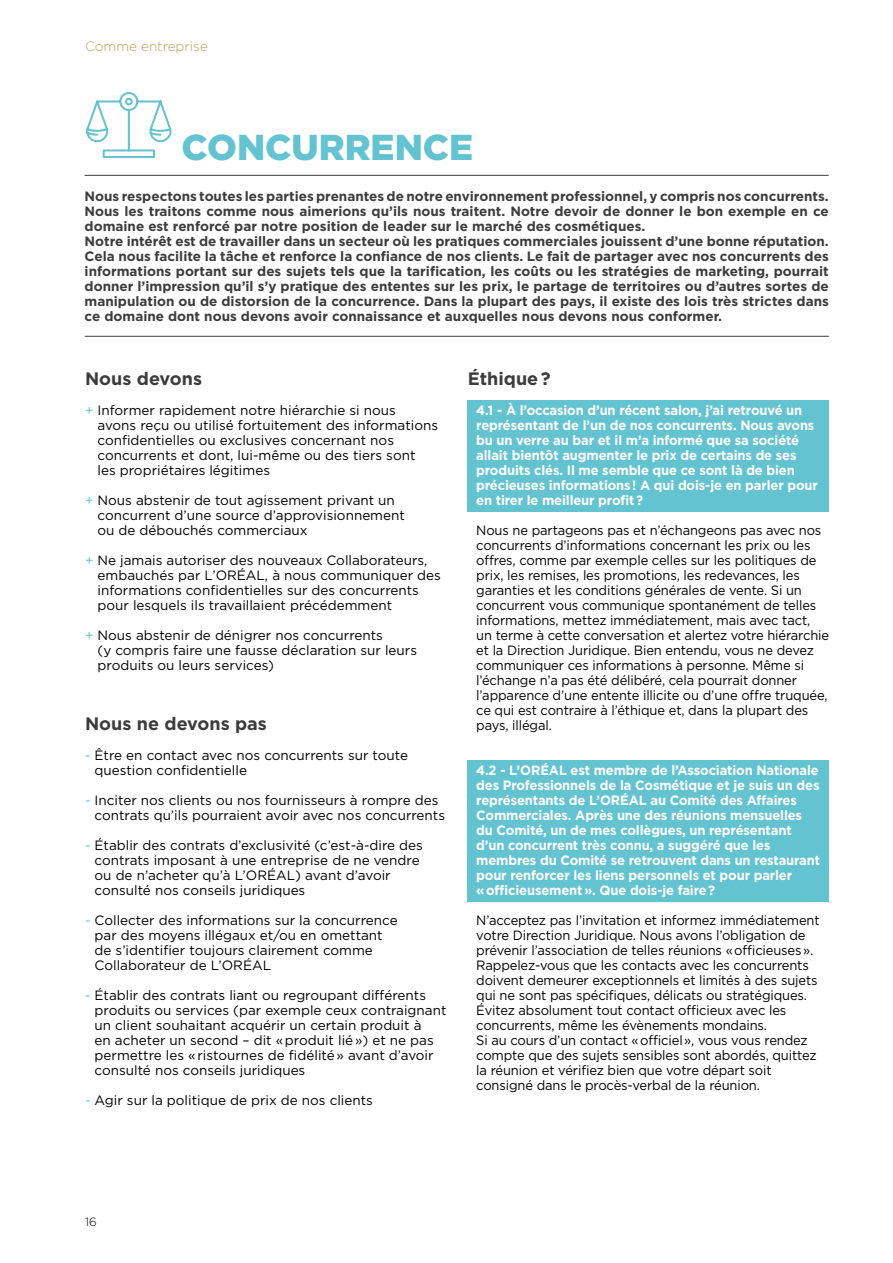
<style>
.page{position:relative;width:893px;height:1263px;background:#fff}
.page>*{position:absolute;margin:0;border:0;box-sizing:border-box;transform-origin:0 0}
.t1{font:900 36px "Gotham";color:#63c3d1}
.t2{font:700 18px "Gotham";color:#3c3c3b}
.t3{font:13.5px/15px "Gotham";letter-spacing:-.01em;color:#000}
.t4{font:13.5px/15px "Gotham";letter-spacing:-.01em;color:#000;scale:.96 1}
.t5{font:700 13.5px/15px "Gotham";color:#3c3c3b}
.t6{font:700 13.5px/15px "Gotham";letter-spacing:-.01em;color:#fff;scale:.96 1}
.t7{font:300 13.5px "Gotham";color:#be9f56}
.t8{font:300 12px "Gotham";color:#000}
.s1{color:#63c3d1}
</style>
<div class="page">
<div style="left:468px;top:400px;width:361px;height:112px;background:#63c3d1"></div>
<div style="left:468px;top:760px;width:361px;height:141px;background:#63c3d1"></div>
<hr style="left:85px;top:336px;width:744px;height:1px;background:#3c3c3b">
<hr style="left:85px;top:175px;width:744px;height:1px;background:#3c3c3b">
<svg style="left:86px;top:92px;width:86px;height:66px"></svg>
<p class="t7" style="left:85px;top:38px;width:124px">Comme entreprise</p>
<h1 class="t1" style="left:182px;top:122px;width:293px">CONCURRENCE</h1>
<p class="t5" style="left:85px;top:189px;width:746px">Nous respectons toutes les parties prenantes de notre environnement professionnel, y compris nos concurrents.<br>Nous les traitons comme nous aimerions qu’ils nous traitent. Notre devoir de donner le bon exemple en ce domaine est renforcé par notre position de leader sur le marché des cosmétiques.<br>Notre intérêt est de travailler dans un secteur où les pratiques commerciales jouissent d’une bonne réputation.<br>Cela nous facilite la tâche et renforce la confiance de nos clients. Le fait de partager avec nos concurrents des informations portant sur des sujets tels que la tarification, les coûts ou les stratégies de marketing, pourrait donner l’impression qu’il s’y pratique des ententes sur les prix, le partage de territoires ou d’autres sortes de manipulation ou de distorsion de la concurrence. Dans la plupart des pays, il existe des lois très strictes dans ce domaine dont nous devons avoir connaissance et auxquelles nous devons nous conformer.</p>
<h2 class="t2" style="left:85px;top:367px;width:119px">Nous devons</h2>
<p class="t3" style="left:98px;top:402px;width:342px;text-indent:-12px"><span class="s1">+</span> Informer rapidement notre hiérarchie si nous avons reçu ou utilisé fortuitement des informations confidentielles ou exclusives concernant nos concurrents et dont, lui-même ou des tiers sont<br>les propriétaires légitimes</p>
<p class="t3" style="left:98px;top:492px;width:309px;text-indent:-12px"><span class="s1">+</span> Nous abstenir de tout agissement privant un concurrent d’une source d’approvisionnement ou de débouchés commerciaux</p>
<p class="t3" style="left:98px;top:552px;width:345px;text-indent:-12px"><span class="s1">+</span> Ne jamais autoriser des nouveaux Collaborateurs, embauchés par L’ORÉAL, à nous communiquer des informations confidentielles sur des concurrents pour lesquels ils travaillaient précédemment</p>
<p class="t3" style="left:98px;top:627px;width:321px;text-indent:-12px"><span class="s1">+</span> Nous abstenir de dénigrer nos concurrents<br>(y compris faire une fausse déclaration sur leurs produits ou leurs services)</p>
<h2 class="t2" style="left:85px;top:712px;width:183px">Nous ne devons pas</h2>
<p class="t3" style="left:95px;top:747px;width:315px;text-indent:-10px"><span class="s1">-</span> Être en contact avec nos concurrents sur toute question confidentielle</p>
<p class="t3" style="left:95px;top:792px;width:352px;text-indent:-10px"><span class="s1">-</span> Inciter nos clients ou nos fournisseurs à rompre des contrats qu’ils pourraient avoir avec nos concurrents</p>
<p class="t3" style="left:95px;top:837px;width:330px;text-indent:-10px"><span class="s1">-</span> Établir des contrats d’exclusivité (c’est-à-dire des contrats imposant à une entreprise de ne vendre ou de n’acheter qu’à L’ORÉAL) avant d’avoir consulté nos conseils juridiques</p>
<p class="t3" style="left:95px;top:912px;width:305px;text-indent:-10px"><span class="s1">-</span> Collecter des informations sur la concurrence par des moyens illégaux et/ou en omettant de s’identifier toujours clairement comme Collaborateur de L’ORÉAL</p>
<p class="t3" style="left:95px;top:987px;width:353px;text-indent:-10px"><span class="s1">-</span> Établir des contrats liant ou regroupant différents produits ou services (par exemple ceux contraignant un client souhaitant acquérir un certain produit à<br>en acheter un second – dit « produit lié ») et ne pas permettre les « ristournes de fidélité » avant d’avoir consulté nos conseils juridiques</p>
<p class="t3" style="left:85px;top:1092px;width:289px"><span class="s1">-</span> Agir sur la politique de prix de nos clients</p>
<h2 class="t2" style="left:468px;top:367px;width:84px">Éthique ?</h2>
<p class="t6" style="left:476px;top:403px;width:357px">4.1 - À l’occasion d’un récent salon, j’ai retrouvé un représentant de l’un de nos concurrents. Nous avons bu un verre au bar et il m’a informé que sa société allait bientôt augmenter le prix de certains de ses produits clés. Il me semble que ce sont là de bien précieuses informations ! A qui dois-je en parler pour en tirer le meilleur profit ?</p>
<p class="t4" style="left:476px;top:522px;width:369px">Nous ne partageons pas et n’échangeons pas avec nos concurrents d’informations concernant les prix ou les offres, comme par exemple celles sur les politiques de prix, les remises, les promotions, les redevances, les garanties et les conditions générales de vente. Si un concurrent vous communique spontanément de telles informations, mettez immédiatement, mais avec tact, un terme à cette conversation et alertez votre hiérarchie et la Direction Juridique. Bien entendu, vous ne devez communiquer ces informations à personne. Même si l’échange n’a pas été délibéré, cela pourrait donner l’apparence d’une entente illicite ou d’une offre truquée, ce qui est contraire à l’éthique et, dans la plupart des pays, illégal.</p>
<p class="t6" style="left:476px;top:763px;width:360px">4.2 - L’ORÉAL est membre de l’Association Nationale des Professionnels de la Cosmétique et je suis un des représentants de L’ORÉAL au Comité des Affaires Commerciales. Après une des réunions mensuelles du Comité, un de mes collègues, un représentant d’un concurrent très connu, a suggéré que les membres du Comité se retrouvent dans un restaurant pour renforcer les liens personnels et pour parler<br>« officieusement ». Que dois-je faire ?</p>
<p class="t4" style="left:476px;top:912px;width:359px">N’acceptez pas l’invitation et informez immédiatement votre Direction Juridique. Nous avons l’obligation de prévenir l’association de telles réunions « officieuses ».<br>Rappelez-vous que les contacts avec les concurrents doivent demeurer exceptionnels et limités à des sujets qui ne sont pas spécifiques, délicats ou stratégiques.<br>Évitez absolument tout contact officieux avec les concurrents, même les évènements mondains.<br>Si au cours d’un contact « officiel », vous vous rendez compte que des sujets sensibles sont abordés, quittez la réunion et vérifiez bien que votre départ soit consigné dans le procès-verbal de la réunion.</p>
<p class="t8" style="left:85px;top:1214px;width:13px">16</p>
</div>
